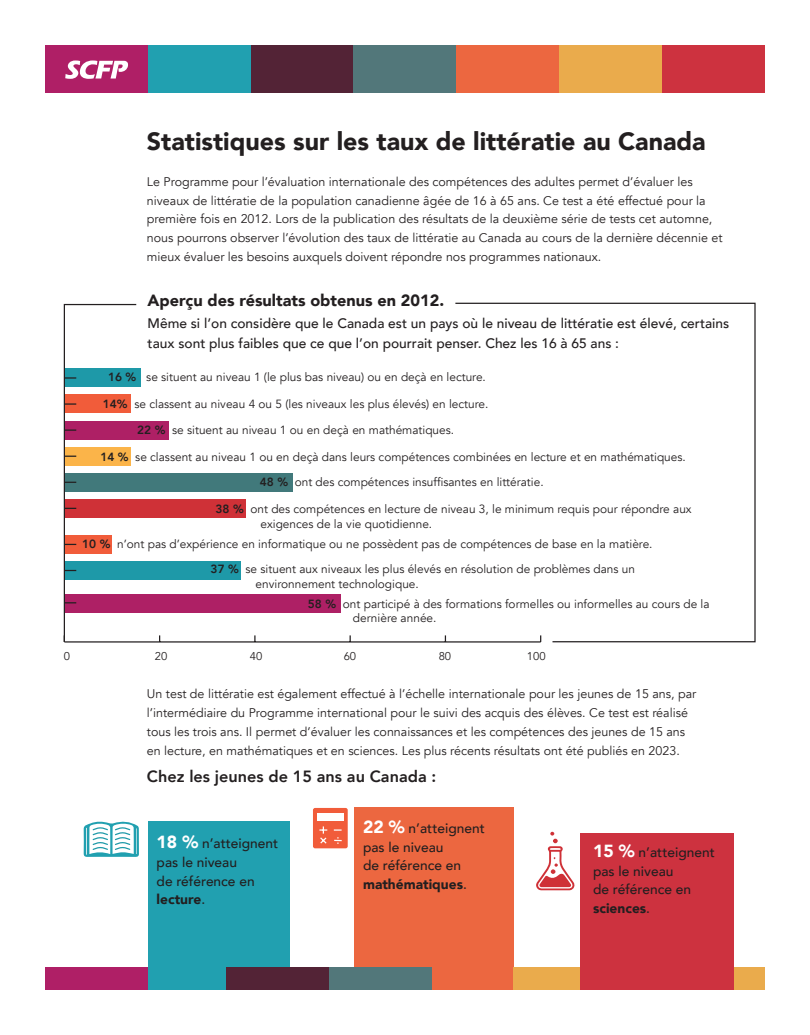
<style>
.page{position:relative;width:810px;height:1035px;background:#fff}
.page>*{position:absolute;margin:0;border:0;box-sizing:border-box;transform-origin:0 0}
.t1{font:900 25px "Avenir";color:#231f20}
.t2{font:900 16.25px "Avenir";color:#231f20}
.t3{font:800 16.25px "Avenir";color:#231f20}
.t4{font:500 13.75px/18.8px "Avenir";color:#231f20}
.t5{font:12.5px/18.8px "Avenir";color:#231f20}
.t6{font:11.88px/14.2px "Avenir";color:#231f20}
.t7{font:11.25px "Avenir";color:#231f20}
.s1{font-weight:800}
.s2{font-weight:900;font-size:17.5px;color:#fff}
.s3{font-weight:900}
</style>
<div class="page">
<div style="left:45px;top:45px;width:103px;height:48px;background:#af1f66"></div>
<div style="left:148px;top:45px;width:103px;height:48px;background:#21a0b0"></div>
<div style="left:251px;top:45px;width:103px;height:48px;background:#532336"></div>
<div style="left:354px;top:45px;width:102px;height:48px;background:#52777a"></div>
<div style="left:456px;top:45px;width:103px;height:48px;background:#ec6740"></div>
<div style="left:559px;top:45px;width:103px;height:48px;background:#eaab4c"></div>
<div style="left:662px;top:45px;width:103px;height:48px;background:#cd323f"></div>
<div style="left:45px;top:968px;width:103px;height:22px;background:#af1f66"></div>
<div style="left:148px;top:822px;width:142px;height:168px;background:#21a0b0"></div>
<div style="left:354px;top:808px;width:159px;height:182px;background:#ec6740"></div>
<div style="left:513px;top:968px;width:252px;height:22px;background:#eaab4c"></div>
<div style="left:580px;top:833px;width:153px;height:157px;background:#cd323f"></div>
<svg style="left:63px;top:303px;width:391px;height:340px"></svg>
<svg style="left:454px;top:302px;width:302px;height:341px"></svg>
<svg style="left:84px;top:821px;width:55px;height:36px"></svg>
<div style="left:313px;top:808px;width:35px;height:40px;background:#f15c3a;border-radius:2px"></div>
<div style="left:317px;top:813px;width:26px;height:8px;background:#fff"></div>
<svg style="left:319px;top:826px;width:23px;height:18px"></svg>
<svg style="left:536px;top:832px;width:39px;height:58px"></svg>
<div style="left:226px;top:968px;width:103px;height:22px;background:#532336"></div>
<div style="left:329px;top:968px;width:103px;height:22px;background:#52777a"></div>
<svg style="left:65px;top:60px;width:63px;height:19px"></svg>
<p class="t1" style="left:147px;top:120px;width:560px">Statistiques sur les taux de littératie au Canada</p>
<p class="t5" style="left:147px;top:172px;width:577px">Le Programme pour l’évaluation internationale des compétences des adultes permet d’évaluer les niveaux de littératie de la population canadienne âgée de 16 à 65 ans. Ce test a été effectué pour la première fois en 2012. Lors de la publication des résultats de la deuxième série de tests cet automne, nous pourrons observer l’évolution des taux de littératie au Canada au cours de la dernière décennie et mieux évaluer les besoins auxquels doivent répondre nos programmes nationaux.</p>
<p class="t2" style="left:148px;top:287px;width:298px">Aperçu des résultats obtenus en 2012.</p>
<p class="t4" style="left:148px;top:312px;width:583px;line-height:20px">Même si l’on considère que le Canada est un pays où le niveau de littératie est élevé, certains taux sont plus faibles que ce que l’on pourrait penser. Chez les 16 à 65 ans :</p>
<p class="t6" style="left:108px;top:370px;width:379px"><span class="s1">16 %</span> se situent au niveau 1 (le plus bas niveau) ou en deçà en lecture.</p>
<p class="t6" style="left:103px;top:397px;width:387px"><span class="s1">14%</span> se classent au niveau 4 ou 5 (les niveaux les plus élevés) en lecture.</p>
<p class="t6" style="left:137px;top:423px;width:318px"><span class="s1">22 %</span> se situent au niveau 1 ou en deçà en mathématiques.</p>
<p class="t6" style="left:100px;top:450px;width:587px"><span class="s1">14 %</span> se classent au niveau 1 ou en deçà dans leurs compétences combinées en lecture et en mathématiques.</p>
<p class="t6" style="left:260px;top:475px;width:285px"><span class="s1">48 %</span> ont des compétences insuffisantes en littératie.</p>
<p class="t6" style="left:260px;top:502px;width:433px;text-indent:-45px"><span class="s1">38 %</span> ont des compétences en lecture de niveau 3, le minimum requis pour répondre aux exigences de la vie quotidienne.</p>
<p class="t6" style="left:82px;top:537px;width:572px"><span class="s1">10 %</span> n’ont pas d’expérience en informatique ou ne possèdent pas de compétences de base en la matière.</p>
<p class="t6" style="left:256px;top:562px;width:381px;text-indent:-45px"><span class="s1">37 %</span> se situent aux niveaux les plus élevés en résolution de problèmes dans un environnement technologique.</p>
<p class="t6" style="left:353px;top:597px;width:358px;text-indent:-45px"><span class="s1">58 %</span> ont participé à des formations formelles ou informelles au cours de la dernière année.</p>
<p class="t7" style="left:64px;top:649px;width:8px">0</p>
<p class="t7" style="left:155px;top:649px;width:14px">20</p>
<p class="t7" style="left:250px;top:649px;width:14px">40</p>
<p class="t7" style="left:344px;top:649px;width:14px">60</p>
<p class="t7" style="left:439px;top:649px;width:14px">80</p>
<p class="t7" style="left:527px;top:649px;width:20px">100</p>
<p class="t5" style="left:147px;top:685px;width:551px">Un test de littératie est également effectué à l’échelle internationale pour les jeunes de 15 ans, par l’intermédiaire du Programme international pour le suivi des acquis des élèves. Ce test est réalisé tous les trois ans. Il permet d’évaluer les connaissances et les compétences des jeunes de 15 ans en lecture, en mathématiques et en sciences. Les plus récents résultats ont été publiés en 2023.</p>
<p class="t3" style="left:147px;top:764px;width:291px">Chez les jeunes de 15 ans au Canada :</p>
<p class="t4" style="left:157px;top:833px;width:123px"><span class="s2">18 %</span> n’atteignent pas le niveau<br>de référence en <span class="s3">lecture</span>.</p>
<p class="t4" style="left:363px;top:818px;width:123px"><span class="s2">22 %</span> n’atteignent pas le niveau<br>de référence en <span class="s3">mathématiques</span>.</p>
<p class="t4" style="left:593px;top:842px;width:123px"><span class="s2">15 %</span> n’atteignent pas le niveau<br>de référence en <span class="s3">sciences</span>.</p>
</div>
